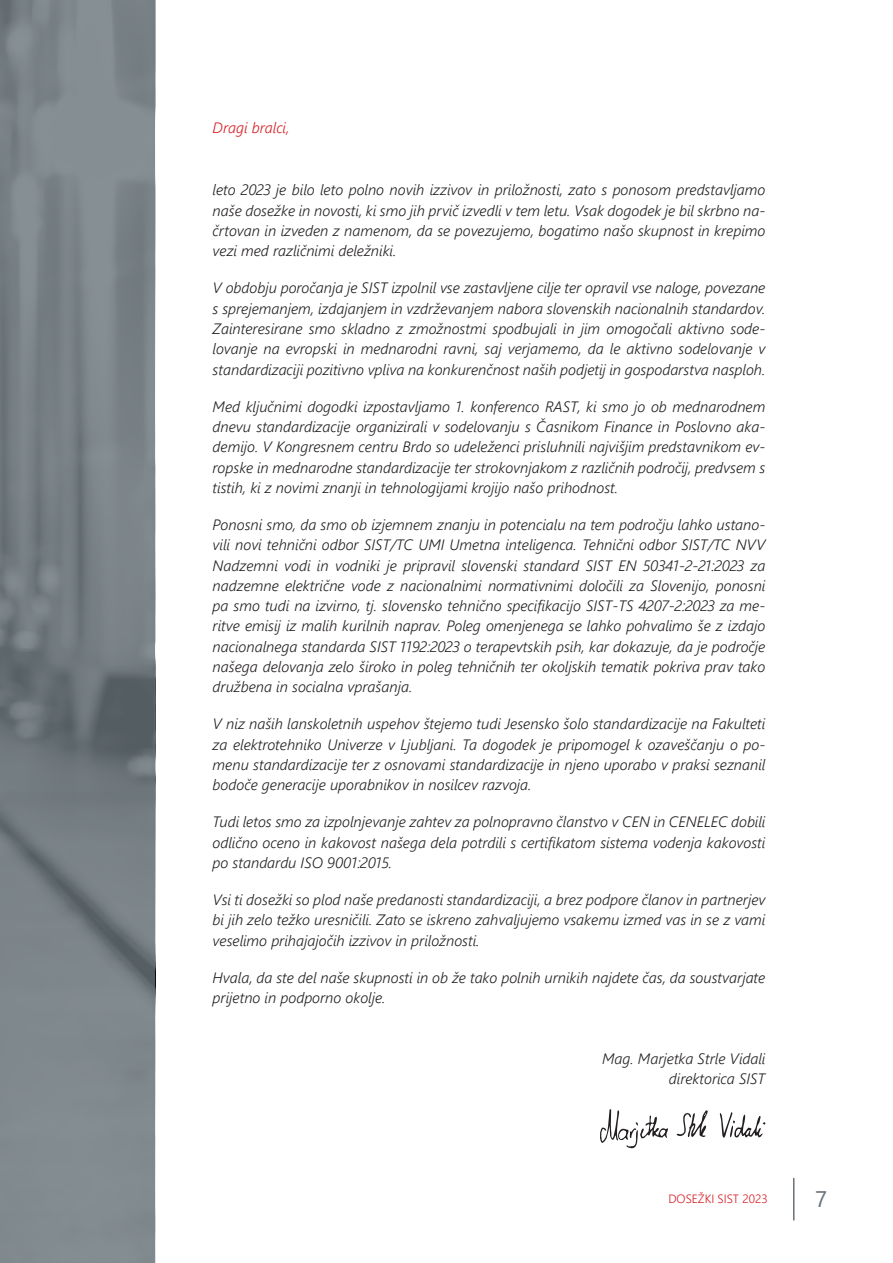
<style>
.page{position:relative;width:893px;height:1263px;background:#fff}
.page>*{position:absolute;margin:0;border:0;box-sizing:border-box;transform-origin:0 0}
.t1{font:22.5px "Segoe UI";color:#687379}
.t2{font:italic 300 15px/20.2px "Segoe UI";color:#231f20;text-align:justify}
.t3{font:italic 300 15px "Segoe UI";color:#d81c23}
.t4{font:300 12px "Segoe UI";color:#d81c23}
</style>
<div class="page">
<hr style="left:793px;top:1178px;width:1px;height:42px;background:#687379">
<svg style="left:0;top:0;width:155px;height:1263px;fill:#7b8489"></svg>
<svg style="left:677px;top:1110px;width:31px;height:28px"></svg>
<svg style="left:720px;top:1112px;width:45px;height:26px"></svg>
<svg style="left:600px;top:1109px;width:68px;height:39px"></svg>
<p class="t3" style="left:213px;top:114px;width:78px">Dragi bralci,</p>
<p class="t2" style="left:213px;top:178px;width:554px">leto 2023 je bilo leto polno novih izzivov in priložnosti, zato s ponosom predstavljamo naše dosežke in novosti, ki smo jih prvič izvedli v tem letu. Vsak dogodek je bil skrbno na&shy;črtovan in izveden z namenom, da se povezujemo, bogatimo našo skupnost in krepimo vezi med različnimi deležniki.</p>
<p class="t2" style="left:213px;top:276px;width:554px">V obdobju poročanja je SIST izpolnil vse zastavljene cilje ter opravil vse naloge, povezane s sprejemanjem, izdajanjem in vzdrževanjem nabora slovenskih nacionalnih standardov.<br>Zainteresirane smo skladno z zmožnostmi spodbujali in jim omogočali aktivno sode&shy;lovanje na evropski in mednarodni ravni, saj verjamemo, da le aktivno sodelovanje v standardizaciji pozitivno vpliva na konkurenčnost naših podjetij in gospodarstva nasploh.</p>
<p class="t2" style="left:213px;top:394px;width:554px">Med ključnimi dogodki izpostavljamo 1. konferenco RAST, ki smo jo ob mednarodnem dnevu standardizacije organizirali v sodelovanju s Časnikom Finance in Poslovno aka&shy;demijo. V Kongresnem centru Brdo so udeleženci prisluhnili najvišjim predstavnikom ev&shy;ropske in mednarodne standardizacije ter strokovnjakom z različnih področij, predvsem s tistih, ki z novimi znanji in tehnologijami krojijo našo prihodnost.</p>
<p class="t2" style="left:213px;top:512px;width:554px">Ponosni smo, da smo ob izjemnem znanju in potencialu na tem področju lahko ustano&shy;vili novi tehnični odbor SIST/TC UMI Umetna inteligenca. Tehnični odbor SIST/TC NVV Nadzemni vodi in vodniki je pripravil slovenski standard SIST EN 50341-2-21:2023 za nadzemne električne vode z nacionalnimi normativnimi določili za Slovenijo, ponosni pa smo tudi na izvirno, tj. slovensko tehnično specifikacijo SIST-TS 4207-2:2023 za me&shy;ritve emisij iz malih kurilnih naprav. Poleg omenjenega se lahko pohvalimo še z izdajo nacionalnega standarda SIST 1192:2023 o terapevtskih psih, kar dokazuje, da je področje našega delovanja zelo široko in poleg tehničnih ter okoljskih tematik pokriva prav tako družbena in socialna vprašanja.</p>
<p class="t2" style="left:213px;top:711px;width:554px">V niz naših lanskoletnih uspehov štejemo tudi Jesensko šolo standardizacije na Fakulteti za elektrotehniko Univerze v Ljubljani. Ta dogodek je pripomogel k ozaveščanju o po&shy;menu standardizacije ter z osnovami standardizacije in njeno uporabo v praksi seznanil bodoče generacije uporabnikov in nosilcev razvoja.</p>
<p class="t2" style="left:213px;top:809px;width:554px">Tudi letos smo za izpolnjevanje zahtev za polnopravno članstvo v CEN in CENELEC dobili odlično oceno in kakovost našega dela potrdili s certifikatom sistema vodenja kakovosti po standardu ISO 9001:2015.</p>
<p class="t2" style="left:213px;top:887px;width:554px">Vsi ti dosežki so plod naše predanosti standardizaciji, a brez podpore članov in partnerjev bi jih zelo težko uresničili. Zato se iskreno zahvaljujemo vsakemu izmed vas in se z vami veselimo prihajajočih izzivov in priložnosti.</p>
<p class="t2" style="left:213px;top:965px;width:554px">Hvala, da ste del naše skupnosti in ob že tako polnih urnikih najdete čas, da soustvarjate prijetno in podporno okolje.</p>
<p class="t2" style="left:602px;top:1046px;width:165px;text-align:right">Mag. Marjetka Strle Vidali direktorica SIST</p>
<p class="t4" style="left:668px;top:1188px;width:101px">DOSEŽKI SIST 2023</p>
<h1 class="t1" style="left:815px;top:1178px;width:14px">7</h1>
</div>
